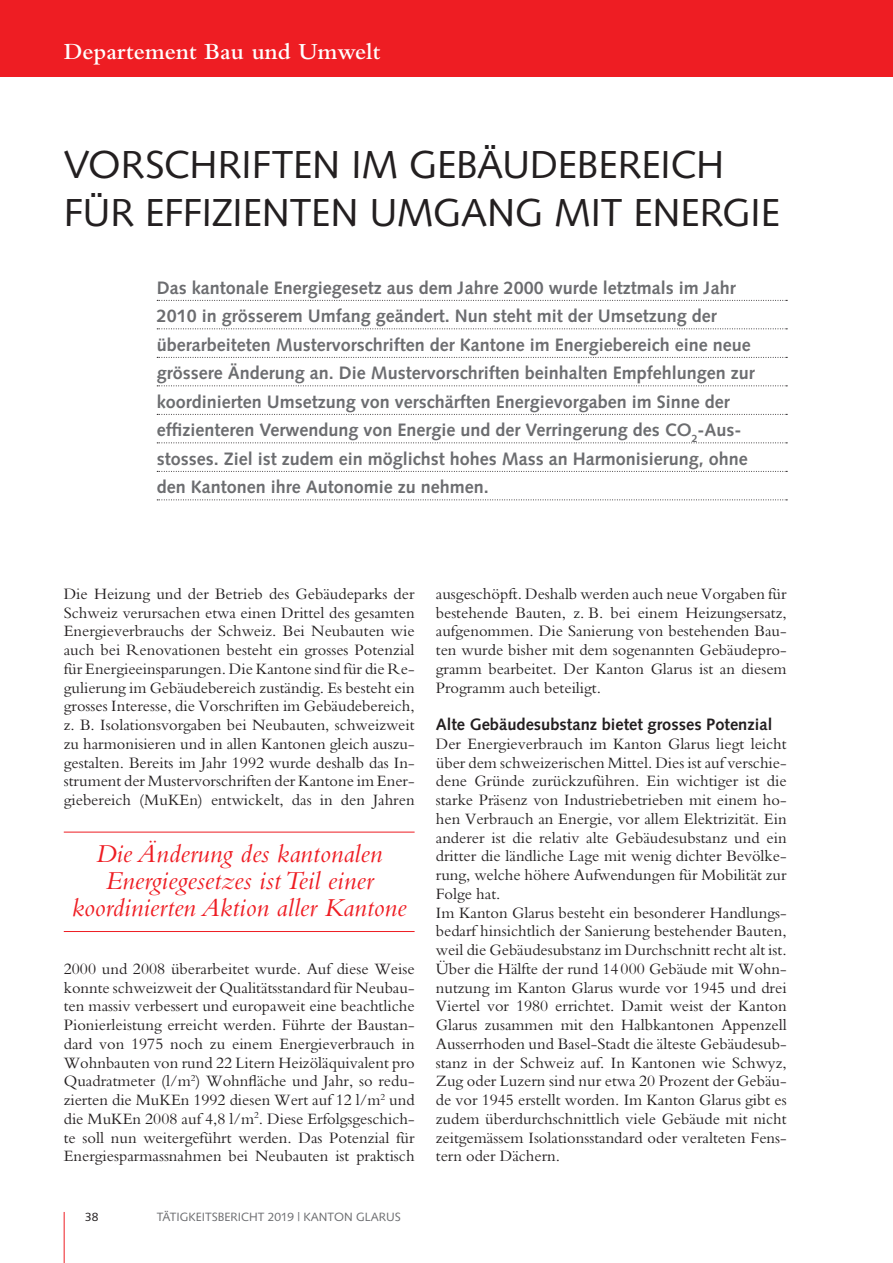
<style>
.page{position:relative;width:893px;height:1263px;background:#fff}
.page>*{position:absolute;margin:0;border:0;box-sizing:border-box;transform-origin:0 0}
.t1{font:39px/48px "Syntax LT Std";letter-spacing:-.01em;color:#231f20}
.t2{font:italic 27px/27px "Bembo Std";color:#ee1d23;text-align:center}
.t3{font:600 24px "Bembo Std";color:#fff}
.t4{font:700 18px/28.5px "Syntax LT Std";color:#6c6d70}
.t5{font:16.5px/18.8px "Bembo Std";color:#231f20;text-align:justify}
.t6{font:700 16.5px "Syntax LT Std";color:#231f20}
.t7{font:12px "Syntax LT Std";color:#6c6d70}
.t8{font:12px "Syntax LT Std";color:#231f20}
</style>
<div class="page">
<div style="left:0;top:0;width:893px;height:77px;background:#ee1d23"></div>
<hr style="left:64px;top:1212px;width:1px;height:51px;background:#ee1d23">
<svg style="left:157px;top:300px;width:630px;height:1px"></svg>
<svg style="left:157px;top:328px;width:630px;height:1px"></svg>
<svg style="left:157px;top:357px;width:630px;height:1px"></svg>
<svg style="left:157px;top:385px;width:630px;height:1px"></svg>
<svg style="left:157px;top:414px;width:630px;height:1px"></svg>
<svg style="left:157px;top:442px;width:630px;height:1px"></svg>
<svg style="left:157px;top:471px;width:630px;height:1px"></svg>
<svg style="left:157px;top:499px;width:630px;height:1px"></svg>
<hr style="left:64px;top:832px;width:351px;height:1px;background:#ee1d23">
<hr style="left:64px;top:931px;width:351px;height:1px;background:#ee1d23">
<h3 class="t3" style="left:64px;top:38px;width:318px">Departement Bau und Umwelt</h3>
<h1 class="t1" style="left:64px;top:141px;width:718px">VORSCHRIFTEN IM GEBÄUDEBEREICH<br>FÜR EFFIZIENTEN UMGANG MIT ENERGIE</h1>
<p class="t4" style="left:157px;top:273px;width:600px">Das kantonale Energiegesetz aus dem Jahre 2000 wurde letztmals im Jahr 2010 in grösserem Umfang geändert. Nun steht mit der Umsetzung der überarbeiteten Mustervorschriften der Kantone im Energiebereich eine neue grössere Änderung an. Die Mustervorschriften beinhalten Empfehlungen zur koordinierten Umsetzung von verschärften Energievorgaben im Sinne der effizienteren Verwendung von Energie und der Verringerung des CO<sub>2</sub>-Aus&shy;stosses. Ziel ist zudem ein möglichst hohes Mass an Harmonisierung, ohne den Kantonen ihre Autonomie zu nehmen.</p>
<p class="t5" style="left:64px;top:584px;width:352px">Die Heizung und der Betrieb des Gebäudeparks der Schweiz verursachen etwa einen Drittel des gesamten Energieverbrauchs der Schweiz. Bei Neubauten wie auch bei Renovationen besteht ein grosses Potenzial für Energieeinsparungen. Die Kantone sind für die Re&shy;gulierung im Gebäudebereich zuständig. Es besteht ein grosses Interesse, die Vorschriften im Gebäudebereich, z. B. Isolationsvorgaben bei Neubauten, schweizweit zu harmonisieren und in allen Kantonen gleich auszu&shy;gestalten. Bereits im Jahr 1992 wurde deshalb das In&shy;strument der Mustervorschriften der Kantone im Ener&shy;giebereich (MuKEn) entwickelt, das in den Jahren</p>
<h2 class="t2" style="left:72px;top:840px;width:336px">Die Änderung des kantonalen<br>Energiegesetzes ist Teil einer koordinierten Aktion aller Kantone</h2>
<p class="t5" style="left:64px;top:959px;width:352px">2000 und 2008 überarbeitet wurde. Auf diese Weise konnte schweizweit der Qualitätsstandard für Neubau&shy;ten massiv verbessert und europaweit eine beachtliche Pionierleistung erreicht werden. Führte der Baustan&shy;dard von 1975 noch zu einem Energieverbrauch in Wohnbauten von rund 22 Litern Heizöläquivalent pro Quadratmeter (l/m<sup>2</sup>) Wohnfläche und Jahr, so redu&shy;zierten die MuKEn 1992 diesen Wert auf 12 l/m<sup>2</sup> und die MuKEn 2008 auf 4,8 l/m<sup>2</sup>. Diese Erfolgsgeschich&shy;te soll nun weitergeführt werden. Das Potenzial für Energiesparmassnahmen bei Neubauten ist praktisch</p>
<p class="t8" style="left:85px;top:1210px;width:15px">38</p>
<p class="t7" style="left:157px;top:1210px;width:246px">TÄTIGKEITSBERICHT 2019 | KANTON GLARUS</p>
<p class="t5" style="left:436px;top:584px;width:352px">ausgeschöpft. Deshalb werden auch neue Vorgaben für bestehende Bauten, z. B. bei einem Heizungsersatz, aufgenommen. Die Sanierung von bestehenden Bau&shy;ten wurde bisher mit dem sogenannten Gebäudepro&shy;gramm bearbeitet. Der Kanton Glarus ist an diesem Programm auch beteiligt.</p>
<p class="t6" style="left:436px;top:715px;width:338px">Alte Gebäudesubstanz bietet grosses Potenzial</p>
<p class="t5" style="left:436px;top:734px;width:352px;text-align:left">Der Energieverbrauch im Kanton Glarus liegt leicht über dem schweizerischen Mittel. Dies ist auf verschie&shy;dene Gründe zurückzuführen. Ein wichtiger ist die starke Präsenz von Industriebetrieben mit einem ho&shy;hen Verbrauch an Energie, vor allem Elektrizität. Ein anderer ist die relativ alte Gebäudesubstanz und ein dritter die ländliche Lage mit wenig dichter Bevölke&shy;rung, welche höhere Aufwendungen für Mobilität zur Folge hat.<br>Im Kanton Glarus besteht ein besonderer Handlungs&shy;bedarf hinsichtlich der Sanierung bestehender Bauten, weil die Gebäudesubstanz im Durchschnitt recht alt ist.<br>Über die Hälfte der rund 14 000 Gebäude mit Wohn&shy;nutzung im Kanton Glarus wurde vor 1945 und drei Viertel vor 1980 errichtet. Damit weist der Kanton Glarus zusammen mit den Halbkantonen Appenzell Ausserrhoden und Basel-Stadt die älteste Gebäudesub&shy;stanz in der Schweiz auf. In Kantonen wie Schwyz, Zug oder Luzern sind nur etwa 20 Prozent der Gebäu&shy;de vor 1945 erstellt worden. Im Kanton Glarus gibt es zudem überdurchschnittlich viele Gebäude mit nicht zeitgemässem Isolationsstandard oder veralteten Fens&shy;tern oder Dächern.</p>
</div>
